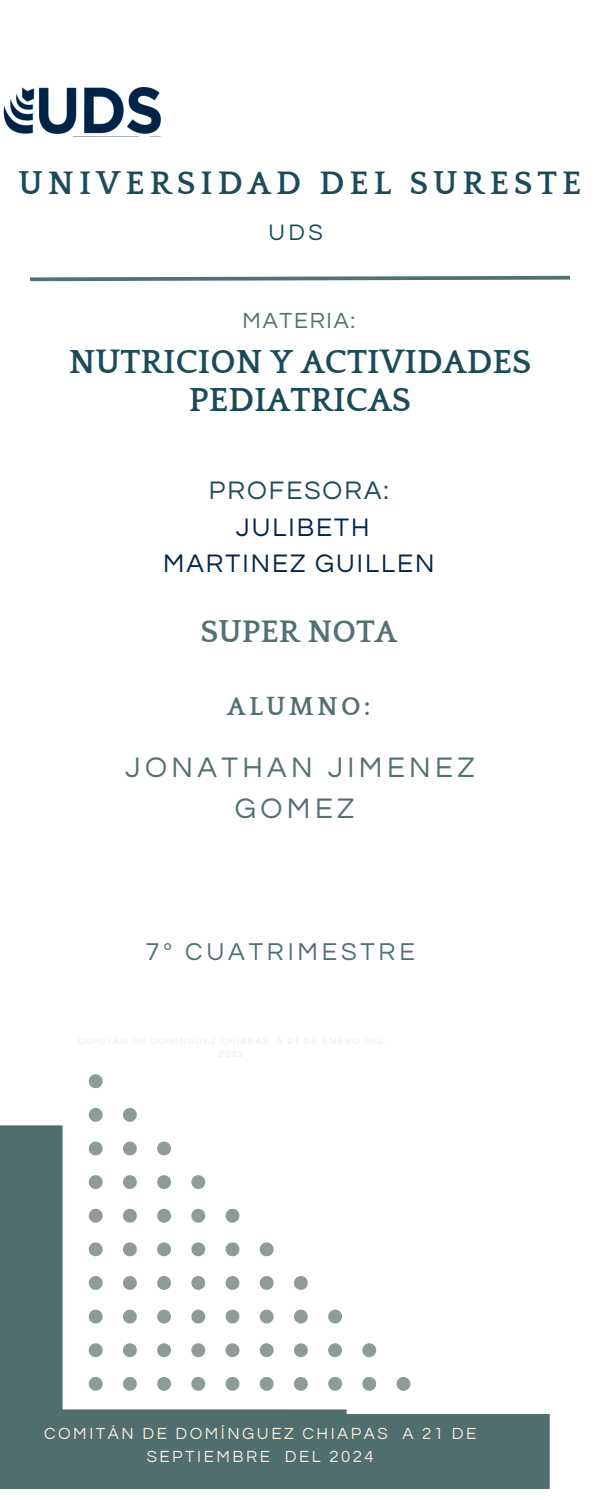
<style>
.page{position:relative;width:600px;height:1500px;background:#fff}
.page>*{position:absolute;margin:0;border:0;box-sizing:border-box;transform-origin:0 0}
.t1{font:700 34.2px/37.4px "Quattrocento";color:#1b4b5a;text-align:center}
.t2{font:700 33.4px "Quattrocento";letter-spacing:.15em;color:#1b4b5a}
.t3{font:700 32px "Quattrocento";color:#537072}
.t4{font:29.4px/40.5px "Questrial";letter-spacing:.15em;color:#537072;text-align:center}
.t5{font:700 26.6px "Quattrocento";letter-spacing:.12em;color:#537072}
.t6{font:26.4px/36.8px "Questrial";letter-spacing:.075em;color:#00244b;text-align:center}
.t7{font:25.4px "Questrial";letter-spacing:.15em;color:#537072}
.t8{font:23.3px "Questrial";color:#1b4b5a}
.t9{font:22.8px "Questrial";letter-spacing:.075em;color:#537072}
.t10{font:16.8px/23.5px "Questrial";letter-spacing:.15em;color:#f4ebdb;text-align:center}
.t11{font:9.3px/13px "Questrial";letter-spacing:.15em;color:#f4ebdb;text-align:center}
.s1{color:#1b4b5a}
</style>
<div class="page">
<img style="left:3px;top:87px;width:157px;height:47px">
<svg style="left:30px;top:275px;width:540px;height:7px"></svg>
<img style="left:0;top:1125px;width:347px;height:363px">
<svg style="left:89px;top:1074px;width:14px;height:14px"></svg>
<svg style="left:89px;top:1108px;width:14px;height:14px"></svg>
<svg style="left:123px;top:1108px;width:14px;height:14px"></svg>
<svg style="left:89px;top:1142px;width:14px;height:13px"></svg>
<svg style="left:123px;top:1142px;width:14px;height:13px"></svg>
<svg style="left:157px;top:1142px;width:14px;height:13px"></svg>
<svg style="left:89px;top:1175px;width:14px;height:14px"></svg>
<svg style="left:123px;top:1175px;width:14px;height:14px"></svg>
<svg style="left:157px;top:1175px;width:14px;height:14px"></svg>
<svg style="left:191px;top:1175px;width:14px;height:14px"></svg>
<svg style="left:89px;top:1209px;width:14px;height:14px"></svg>
<svg style="left:123px;top:1209px;width:14px;height:14px"></svg>
<svg style="left:157px;top:1209px;width:14px;height:14px"></svg>
<svg style="left:191px;top:1209px;width:14px;height:14px"></svg>
<svg style="left:226px;top:1209px;width:13px;height:14px"></svg>
<svg style="left:89px;top:1242px;width:14px;height:14px"></svg>
<svg style="left:123px;top:1242px;width:14px;height:14px"></svg>
<svg style="left:157px;top:1242px;width:14px;height:14px"></svg>
<svg style="left:191px;top:1242px;width:14px;height:14px"></svg>
<svg style="left:226px;top:1242px;width:13px;height:14px"></svg>
<svg style="left:260px;top:1242px;width:14px;height:14px"></svg>
<svg style="left:89px;top:1276px;width:14px;height:14px"></svg>
<svg style="left:123px;top:1276px;width:14px;height:14px"></svg>
<svg style="left:157px;top:1276px;width:14px;height:14px"></svg>
<svg style="left:191px;top:1276px;width:14px;height:14px"></svg>
<svg style="left:226px;top:1276px;width:13px;height:14px"></svg>
<svg style="left:260px;top:1276px;width:14px;height:14px"></svg>
<svg style="left:294px;top:1276px;width:14px;height:14px"></svg>
<svg style="left:89px;top:1310px;width:14px;height:14px"></svg>
<svg style="left:123px;top:1310px;width:14px;height:14px"></svg>
<svg style="left:157px;top:1310px;width:14px;height:14px"></svg>
<svg style="left:191px;top:1310px;width:14px;height:14px"></svg>
<svg style="left:226px;top:1310px;width:13px;height:14px"></svg>
<svg style="left:260px;top:1310px;width:14px;height:14px"></svg>
<svg style="left:294px;top:1310px;width:14px;height:14px"></svg>
<svg style="left:328px;top:1310px;width:14px;height:14px"></svg>
<svg style="left:89px;top:1343px;width:14px;height:14px"></svg>
<svg style="left:123px;top:1343px;width:14px;height:14px"></svg>
<svg style="left:157px;top:1343px;width:14px;height:14px"></svg>
<svg style="left:191px;top:1343px;width:14px;height:14px"></svg>
<svg style="left:226px;top:1343px;width:13px;height:14px"></svg>
<svg style="left:260px;top:1343px;width:14px;height:14px"></svg>
<svg style="left:294px;top:1343px;width:14px;height:14px"></svg>
<svg style="left:328px;top:1343px;width:14px;height:14px"></svg>
<svg style="left:362px;top:1343px;width:14px;height:14px"></svg>
<svg style="left:89px;top:1377px;width:14px;height:14px"></svg>
<svg style="left:123px;top:1377px;width:14px;height:14px"></svg>
<svg style="left:157px;top:1377px;width:14px;height:14px"></svg>
<svg style="left:191px;top:1377px;width:14px;height:14px"></svg>
<svg style="left:226px;top:1377px;width:13px;height:14px"></svg>
<svg style="left:260px;top:1377px;width:14px;height:14px"></svg>
<svg style="left:294px;top:1377px;width:14px;height:14px"></svg>
<svg style="left:328px;top:1377px;width:14px;height:14px"></svg>
<svg style="left:362px;top:1377px;width:14px;height:14px"></svg>
<svg style="left:397px;top:1377px;width:13px;height:14px"></svg>
<div style="left:208px;top:1413px;width:342px;height:75px;background:#506e6e"></div>
<h5 class="t2" style="left:19px;top:166px;width:564px">UNIVERSIDAD DEL SURESTE</h5>
<h5 class="t8" style="left:269px;top:221px;width:56px">UDS</h5>
<h4 class="t9" style="left:243px;top:309px;width:114px">MATERIA:</h4>
<h1 class="t1" style="left:69px;top:345px;width:464px">NUTRICION Y ACTIVIDADES<br>PEDIATRICAS</h1>
<h2 class="t6" style="left:163px;top:472px;width:273px"><span class="s1">PROFESORA:<br></span>JULIBETH<br>MARTINEZ GUILLEN</h2>
<h1 class="t3" style="left:201px;top:615px;width:198px">SUPER NOTA</h1>
<h3 class="t5" style="left:227px;top:692px;width:145px">ALUMNO:</h3>
<h4 class="t4" style="left:125px;top:748px;width:351px">JONATHAN JIMENEZ<br>GOMEZ</h4>
<p class="t7" style="left:146px;top:939px;width:271px">7º CUATRIMESTRE</p>
<p class="t11" style="left:78px;top:1035px;width:308px">COMITÁN DE DOMÍNGUEZ CHIAPAS A 21 DE ENERO DEL<br>2023</p>
<p class="t10" style="left:44px;top:1422px;width:434px">COMITÁN DE DOMÍNGUEZ CHIAPAS A 21 DE<br>SEPTIEMBRE DEL 2024</p>
</div>
